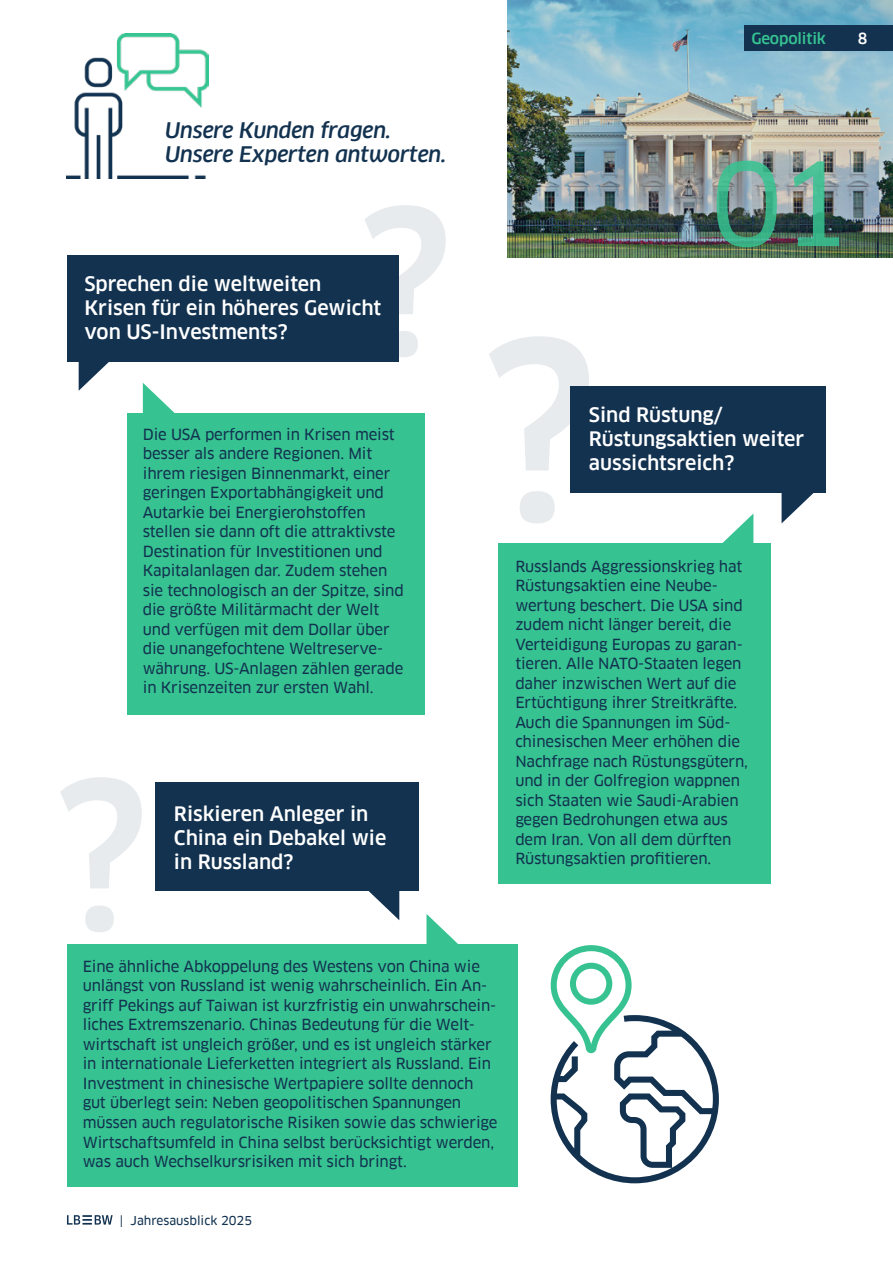
<style>
.page{position:relative;width:893px;height:1263px;background:#fff}
.page>*{position:absolute;margin:0;border:0;box-sizing:border-box;transform-origin:0 0}
.t1{font:112.5px "Clanfor LBBW News";color:#37c391}
.t2{font:italic 500 21px/24px "Clanfor LBBW";letter-spacing:-.01em;color:#123250}
.t3{font:500 19.5px/24px "Clanfor LBBW";color:#fff}
.t4{font:15px/19.5px "Clanfor LBBW News";letter-spacing:-.01em;color:#123250}
.t5{font:500 15px "Clanfor LBBW";letter-spacing:-.01em;color:#37c391}
.t6{font:500 15px "Clanfor LBBW";color:#fff}
.t7{font:12px "Clanfor LBBW News";color:#123250}
</style>
<div class="page">
<svg style="left:60px;top:777px;width:82px;height:155px"></svg>
<svg style="left:489px;top:336px;width:100px;height:187px"></svg>
<svg style="left:365px;top:205px;width:81px;height:152px"></svg>
<div style="left:67px;top:255px;width:332px;height:106px;background:#123250"></div>
<div style="left:155px;top:782px;width:264px;height:109px;background:#123250"></div>
<div style="left:128px;top:413px;width:297px;height:302px;background:#37c391"></div>
<div style="left:67px;top:944px;width:451px;height:242px;background:#37c391"></div>
<div style="left:498px;top:544px;width:272px;height:340px;background:#37c391"></div>
<div style="left:571px;top:386px;width:255px;height:106px;background:#123250"></div>
<svg style="left:79px;top:361px;width:32px;height:30px"></svg>
<svg style="left:368px;top:891px;width:31px;height:29px"></svg>
<svg style="left:782px;top:492px;width:32px;height:31px"></svg>
<svg style="left:143px;top:383px;width:32px;height:30px"></svg>
<svg style="left:426px;top:914px;width:32px;height:30px"></svg>
<svg style="left:721px;top:514px;width:32px;height:30px"></svg>
<img style="left:67px;top:33px;width:141px;height:146px">
<img style="left:507px;top:0;width:386px;height:257px">
<div style="left:829px;top:26px;width:64px;height:25px;background:#123250"></div>
<svg style="left:551px;top:945px;width:168px;height:238px"></svg>
<div style="left:744px;top:26px;width:85px;height:25px;background:#123250"></div>
<svg style="left:67px;top:1215px;width:46px;height:9px"></svg>
<h2 class="t2" style="left:165px;top:118px;width:283px">Unsere Kunden fragen.<br>Unsere Experten antworten.</h2>
<h3 class="t3" style="left:84px;top:272px;width:298px">Sprechen die weltweiten<br>Krisen für ein höheres Gewicht von US-Investments?</h3>
<p class="t4" style="left:143px;top:424px;width:262px">Die USA performen in Krisen meist besser als andere Regionen. Mit ihrem riesigen Binnenmarkt, einer geringen Exportabhängigkeit und Autarkie bei Energierohstoffen stellen sie dann oft die attraktivste Destination für Investitionen und Kapitalanlagen dar. Zudem stehen sie technologisch an der Spitze, sind die größte Militärmacht der Welt und verfügen mit dem Dollar über die unangefochtene Weltreserve&shy;währung. US-Anlagen zählen gerade in Krisenzeiten zur ersten Wahl.</p>
<h3 class="t3" style="left:174px;top:802px;width:214px">Riskieren Anleger in<br>China ein Debakel wie in Russland?</h3>
<p class="t5" style="left:751px;top:29px;width:76px">Geopolitik</p>
<p class="t6" style="left:858px;top:29px;width:11px">8</p>
<h1 class="t1" style="left:710px;top:138px;width:142px">01</h1>
<h3 class="t3" style="left:589px;top:403px;width:217px">Sind Rüstung/<br>Rüstungsaktien weiter aussichtsreich?</h3>
<p class="t4" style="left:515px;top:556px;width:234px">Russlands Aggressionskrieg hat<br>Rüstungsaktien eine Neube&shy;wertung beschert. Die USA sind zudem nicht länger bereit, die<br>Verteidigung Europas zu garan&shy;tieren. Alle NATO-Staaten legen daher inzwischen Wert auf die<br>Ertüchtigung ihrer Streitkräfte.<br>Auch die Spannungen im Süd&shy;chinesischen Meer erhöhen die<br>Nachfrage nach Rüstungsgütern, und in der Golfregion wappnen sich Staaten wie Saudi-Arabien gegen Bedrohungen etwa aus dem Iran. Von all dem dürften<br>Rüstungsaktien profitieren.</p>
<p class="t4" style="left:83px;top:957px;width:416px">Eine ähnliche Abkoppelung des Westens von China wie unlängst von Russland ist wenig wahrscheinlich. Ein An&shy;griff Pekings auf Taiwan ist kurzfristig ein unwahrschein&shy;liches Extremszenario. Chinas Bedeutung für die Welt&shy;wirtschaft ist ungleich größer, und es ist ungleich stärker in internationale Lieferketten integriert als Russland. Ein Investment in chinesische Wertpapiere sollte dennoch gut überlegt sein: Neben geopolitischen Spannungen müssen auch regulatorische Risiken sowie das schwierige Wirtschaftsumfeld in China selbst berücksichtigt werden, was auch Wechselkursrisiken mit sich bringt.</p>
<p class="t7" style="left:120px;top:1213px;width:134px">| Jahresausblick 2025</p>
</div>
